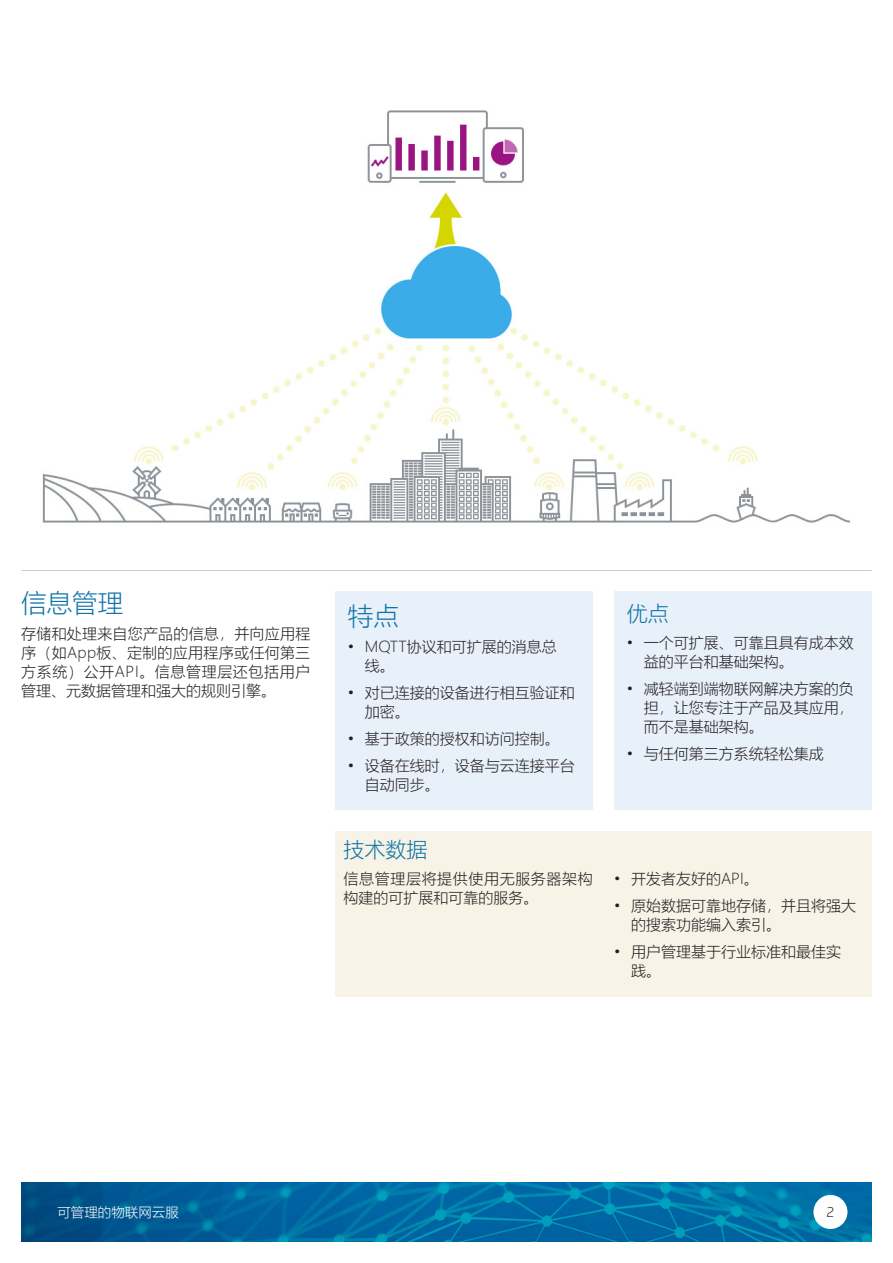
<style>
.page{position:relative;width:893px;height:1263px;background:#fff}
.page>*{position:absolute;margin:0;border:0;box-sizing:border-box;transform-origin:0 0}
.Grand_mellom_heading{font:300 25.5px "Microsoft Ya Hei";color:#0f74a8}
.mellom_heading{font:300 21px "Microsoft Ya Hei";color:#0f74a8}
.Brød{font:300 15px/18.8px "Microsoft Ya Hei";color:#231f20}
.Brød-2{font:300 15px/18.8px "Microsoft Ya Hei";letter-spacing:.04em;color:#231f20}
.t1{font:300 13.5px "Microsoft Ya Hei";color:#fff}
.t2{font:300 13.5px "Telenor";color:#231f20}
</style>
<div class="page">
<img style="left:21px;top:1182px;width:851px;height:60px">
<div style="left:813px;top:1195px;width:34px;height:34px;background:#fff;border-radius:50%"></div>
<hr style="left:21px;top:570px;width:851px;height:1px;background:#959ca1">
<img style="left:42px;top:110px;width:809px;height:413px">
<div style="left:335px;top:592px;width:258px;height:218px;background:#e8f0f9"></div>
<div style="left:614px;top:592px;width:258px;height:218px;background:#e8f0f9"></div>
<div style="left:335px;top:831px;width:537px;height:166px;background:#f8f3e7"></div>
<p class="Grand_mellom_heading" style="left:21px;top:586px;width:104px">信息管理</p>
<p class="Brød" style="left:21px;top:624px;width:291px;text-align:justify">存储和处理来自您产品的信息，并向应用程序（如App板、定制的应用程序或任何第三方系统）公开API。信息管理层还包括用户管理、元数据管理和强大的规则引擎。</p>
<p class="Grand_mellom_heading" style="left:348px;top:599px;width:52px">特点</p>
<p class="Brød" style="left:365px;top:637px;width:194px;text-indent:-17px">• MQTT协议和可扩展的消息总线。</p>
<p class="Brød" style="left:365px;top:683px;width:211px;text-indent:-17px">• 对已连接的设备进行相互验证和加密。</p>
<p class="Brød" style="left:348px;top:729px;width:214px">• 基于政策的授权和访问控制。</p>
<p class="Brød" style="left:365px;top:756px;width:211px;text-indent:-17px">• 设备在线时，设备与云连接平台自动同步。</p>
<p class="mellom_heading" style="left:627px;top:600px;width:43px">优点</p>
<p class="Brød" style="left:644px;top:633px;width:211px;text-indent:-17px">• 一个可扩展、可靠且具有成本效益的平台和基础架构。</p>
<p class="Brød" style="left:644px;top:679px;width:211px;text-align:justify;text-indent:-17px">• 减轻端到端物联网解决方案的负担，让您专注于产品及其应用，而不是基础架构。</p>
<p class="Brød" style="left:627px;top:744px;width:199px">• 与任何第三方系统轻松集成</p>
<p class="mellom_heading" style="left:344px;top:835px;width:85px">技术数据</p>
<p class="Brød-2" style="left:344px;top:869px;width:251px">信息管理层将提供使用无服务器架构构建的可扩展和可靠的服务。</p>
<p class="Brød" style="left:614px;top:869px;width:146px">• 开发者友好的API。</p>
<p class="Brød" style="left:631px;top:896px;width:226px;text-indent:-17px">• 原始数据可靠地存储，并且将强大的搜索功能编入索引。</p>
<p class="Brød" style="left:631px;top:942px;width:211px;text-indent:-17px">• 用户管理基于行业标准和最佳实践。</p>
<p class="t1" style="left:57px;top:1203px;width:123px">可管理的物联网云服</p>
<p class="t2" style="left:827px;top:1204px;width:9px">2</p>
</div>
